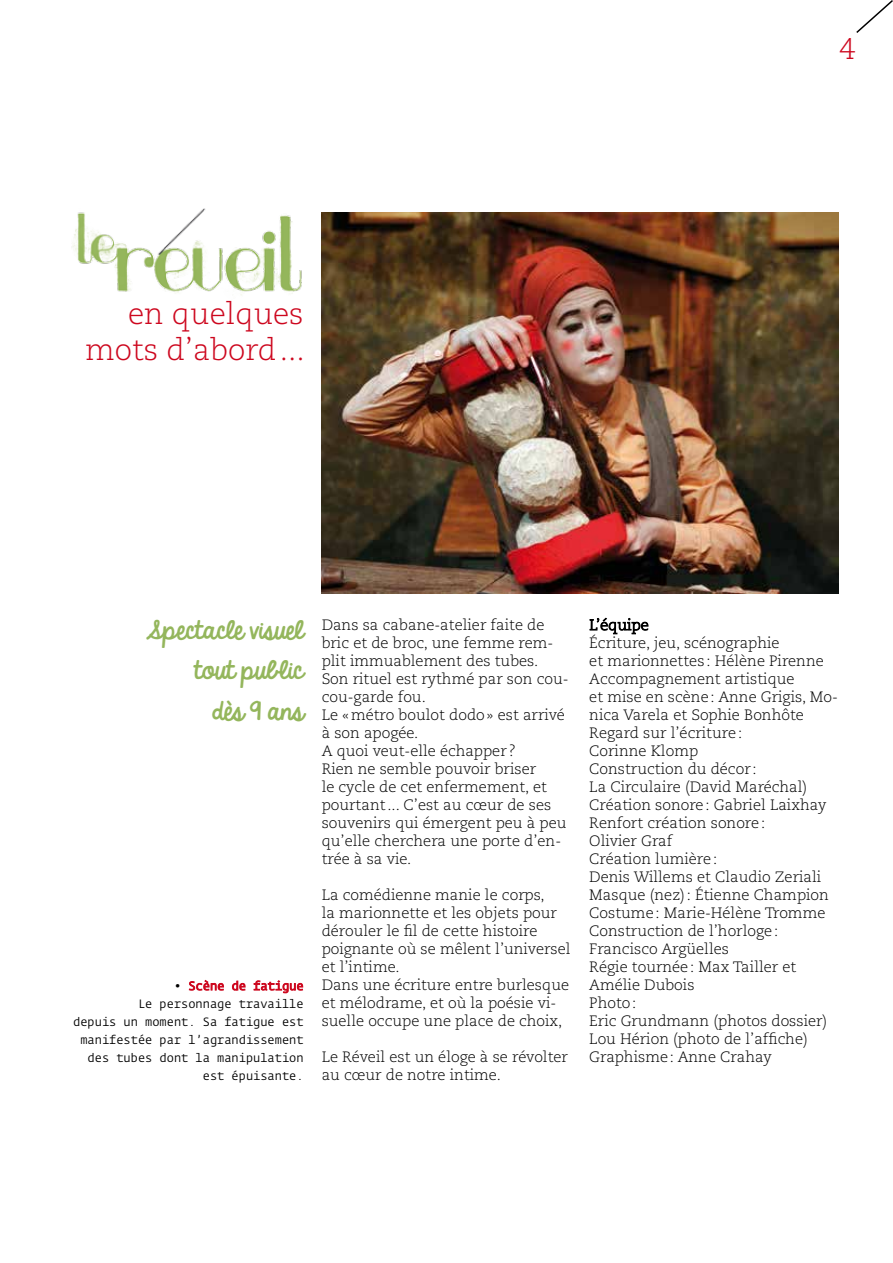
<style>
.page{position:relative;width:893px;height:1263px;background:#fff}
.page>*{position:absolute;margin:0;border:0;box-sizing:border-box;transform-origin:0 0}
.t1{font:300 30px/36px "Caecilia LT Std";color:#cd071e;text-align:right}
.t2{font:22.5px/40.5px "KG Always A Good Time";color:#94b65c;text-align:right}
.t3{font:300 15px/18px "Caecilia LT Std";color:#000}
.t4{font:12px/18px "Fedra Mono";color:#000;text-align:right}
.s1{color:#cd071e}
</style>
<div class="page">
<svg style="left:589px;top:617px;width:60px;height:17px"></svg>
<svg style="left:856px;top:0;width:37px;height:33px"></svg>
<img style="left:72px;top:208px;width:230px;height:88px">
<img style="left:322px;top:213px;width:516px;height:381px">
<svg style="left:189px;top:980px;width:35px;height:11px"></svg>
<svg style="left:232px;top:980px;width:14px;height:11px"></svg>
<svg style="left:254px;top:980px;width:49px;height:13px"></svg>
<h1 class="t1" style="left:85px;top:296px;width:221px">en quelques mots d’abord...</h1>
<h1 class="t1" style="left:839px;top:32px;width:18px">4</h1>
<h2 class="t2" style="left:146px;top:611px;width:159px">Spectacle visuel tout public<br>dès 9 ans</h2>
<p class="t4" style="left:73px;top:977px;width:232px">• <span class="s1">Scène de fatigue<br></span>Le personnage travaille<br>depuis un moment. Sa fatigue est manifestée par l’agrandissement des tubes dont la manipulation est épuisante.</p>
<p class="t3" style="left:322px;top:616px;width:248px">Dans sa cabane-atelier faite de bric et de broc, une femme rem&shy;plit immuablement des tubes.<br>Son rituel est rythmé par son cou&shy;cou-garde fou.<br>Le «métro boulot dodo» est arrivé à son apogée.<br>A quoi veut-elle échapper ?<br>Rien ne semble pouvoir briser<br>le cycle de cet enfermement, et pourtant... C’est au cœur de ses souvenirs qui émergent peu à peu qu’elle cherchera une porte d’en&shy;trée à sa vie.</p>
<p class="t3" style="left:322px;top:886px;width:250px">La comédienne manie le corps,<br>la marionnette et les objets pour dérouler le fil de cette histoire poignante où se mêlent l’universel et l’intime.<br>Dans une écriture entre burlesque et mélodrame, et où la poésie vi&shy;suelle occupe une place de choix,</p>
<p class="t3" style="left:322px;top:1048px;width:248px">Le Réveil est un éloge à se révolter au cœur de notre intime.</p>
<p class="t3" style="left:589px;top:616px;width:250px">L’équipe<br>Écriture, jeu, scénographie<br>et marionnettes : Hélène Pirenne<br>Accompagnement artistique<br>et mise en scène: Anne Grigis, Mo&shy;nica Varela et Sophie Bonhôte<br>Regard sur l’écriture:<br>Corinne Klomp<br>Construction du décor :<br>La Circulaire (David Maréchal)<br>Création sonore: Gabriel Laixhay<br>Renfort création sonore:<br>Olivier Graf<br>Création lumière:<br>Denis Willems et Claudio Zeriali<br>Masque (nez): Étienne Champion<br>Costume: Marie-Hélène Tromme<br>Construction de l’horloge:<br>Francisco Argüelles<br>Régie tournée: Max Tailler et<br>Amélie Dubois<br>Photo:<br>Eric Grundmann (photos dossier)<br>Lou Hérion (photo de l’affiche)<br>Graphisme: Anne Crahay</p>
</div>
